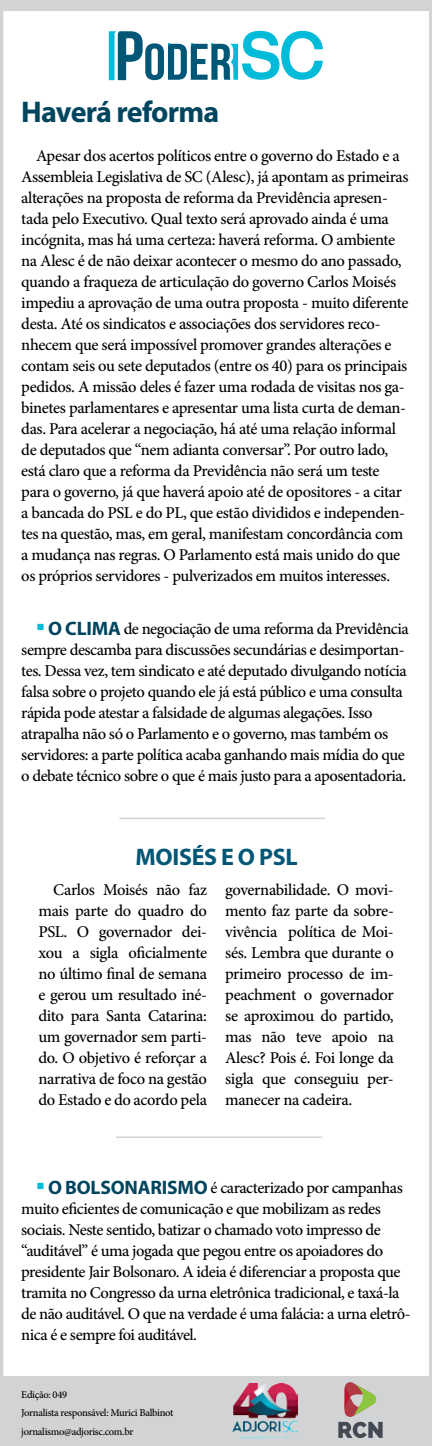
<style>
.page{position:relative;width:432px;height:1446px;background:#fff}
.page>*{position:absolute;margin:0;border:0;box-sizing:border-box;transform-origin:0 0}
.t1{font:700 30px "Myriad Pro";letter-spacing:-.025em;color:#00455e}
.t2{font:700 24px "Myriad Pro";letter-spacing:-.01em;color:#015775}
.t3{font:500 16.5px/21px "Minion Pro";letter-spacing:-.025em;color:#000}
.t4{font:500 10.5px/18.5px "Minion Pro";letter-spacing:-.03em;color:#000}
.s1{font-family:"Agency FB";font-weight:400;font-size:21px;color:#01bbd9}
.s2{font-family:"Myriad Pro";font-weight:700;font-size:19.5px;color:#00455e}
</style>
<div class="page">
<div style="left:0;top:0;width:432px;height:10px;background:#d1d3d4"></div>
<div style="left:0;top:5px;width:432px;height:1441px;border:3px solid #d1d3d4"></div>
<svg style="left:109px;top:31px;width:214px;height:49px"></svg>
<div style="left:0;top:1377px;width:432px;height:69px;background:#d1d3d4"></div>
<img style="left:232px;top:1383px;width:66px;height:57px">
<hr style="left:116px;top:1136px;width:206px;height:2px;background:#d1d3d4">
<hr style="left:119px;top:817px;width:206px;height:2px;background:#d1d3d4">
<svg style="left:338px;top:1382px;width:44px;height:56px"></svg>
<h1 class="t1" style="left:21px;top:92px;width:199px">HAVERÁ REFORMA</h1>
<p class="t3" style="left:21px;top:145px;width:388px;text-indent:15px">Apesar dos acertos políticos entre o governo do Estado e a Assembleia Legislativa de SC (Alesc), já apontam as primeiras alterações na proposta de reforma da Previdência apresen&shy;tada pelo Executivo. Qual texto será aprovado ainda é uma incógnita, mas há uma certeza: haverá reforma. O ambiente na Alesc é de não deixar acontecer o mesmo do ano passado, quando a fraqueza de articulação do governo Carlos Moisés impediu a aprovação de uma outra proposta - muito diferente desta. Até os sindicatos e associações dos servidores reco&shy;nhecem que será impossível promover grandes alterações e contam seis ou sete deputados (entre os 40) para os principais pedidos. A missão deles é fazer uma rodada de visitas nos ga&shy;binetes parlamentares e apresentar uma lista curta de deman&shy;das. Para acelerar a negociação, há até uma relação informal de deputados que “nem adianta conversar”. Por outro lado, está claro que a reforma da Previdência não será um teste para o governo, já que haverá apoio até de opositores - a citar a bancada do PSL e do PL, que estão divididos e independen&shy;tes na questão, mas, em geral, manifestam concordância com a mudança nas regras. O Parlamento está mais unido do que os próprios servidores - pulverizados em muitos interesses.</p>
<p class="t3" style="left:21px;top:618px;width:389px;text-indent:15px"><span class="s1">•</span> <span class="s2">O CLIMA</span> de negociação de uma reforma da Previdência sempre descamba para discussões secundárias e desimportan&shy;tes. Dessa vez, tem sindicato e até deputado divulgando notícia falsa sobre o projeto quando ele já está público e uma consulta rápida pode atestar a falsidade de algumas alegações. Isso atrapalha não só o Parlamento e o governo, mas também os servidores: a parte política acaba ganhando mais mídia do que o debate técnico sobre o que é mais justo para a aposentadoria.</p>
<h2 class="t2" style="left:135px;top:841px;width:164px">MOISÉS E O PSL</h2>
<p class="t3" style="left:38px;top:879px;width:170px;text-align:justify;text-indent:15px">Carlos Moisés não faz mais parte do quadro do PSL. O governador dei&shy;xou a sigla oficialmente no último final de semana e gerou um resultado iné&shy;dito para Santa Catarina: um governador sem parti&shy;do. O objetivo é reforçar a narrativa de foco na gestão do Estado e do acordo pela</p>
<p class="t3" style="left:225px;top:879px;width:170px;text-align:justify">governabilidade. O movi&shy;mento faz parte da sobre&shy;vivência política de Moi&shy;sés. Lembra que durante o primeiro processo de im&shy;peachment o governador se aproximou do partido, mas não teve apoio na Alesc? Pois é. Foi longe da sigla que conseguiu per&shy;manecer na cadeira.</p>
<p class="t3" style="left:21px;top:1177px;width:391px;text-indent:15px"><span class="s1">•</span> <span class="s2">O BOLSONARISMO</span> é caracterizado por campanhas muito eficientes de comunicação e que mobilizam as redes sociais. Neste sentido, batizar o chamado voto impresso de “auditável” é uma jogada que pegou entre os apoiadores do presidente Jair Bolsonaro. A ideia é diferenciar a proposta que tramita no Congresso da urna eletrônica tradicional, e taxá-la de não auditável. O que na verdade é uma falácia: a urna eletrô&shy;nica é e sempre foi auditável.</p>
<p class="t4" style="left:21px;top:1385px;width:47px">Edição: 049</p>
<p class="t4" style="left:21px;top:1403px;width:154px">Jornalista responsável: Murici Balbinot jornalismo@adjorisc.com.br</p>
</div>
